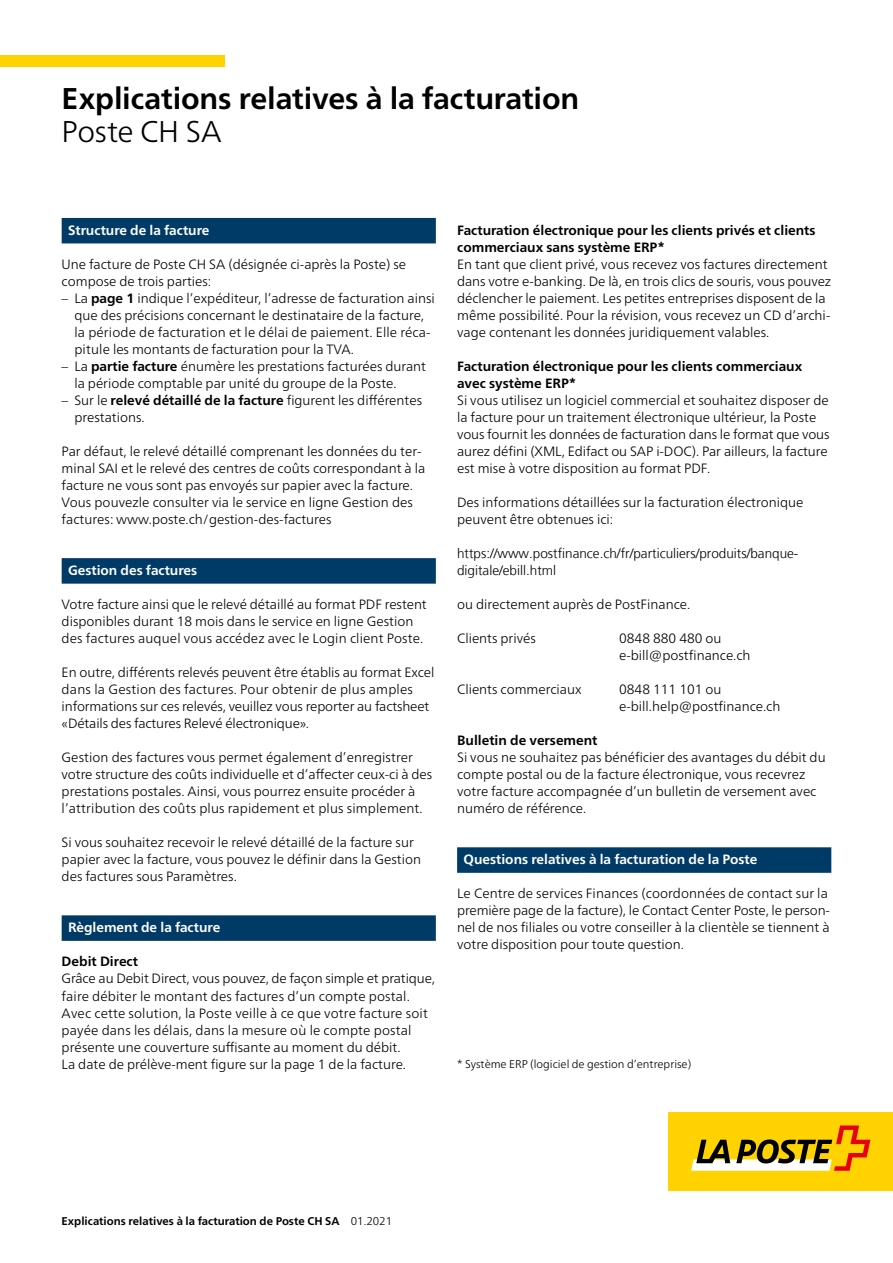
<style>
.page{position:relative;width:893px;height:1263px;background:#fff}
.page>*{position:absolute;margin:0;border:0;box-sizing:border-box;transform-origin:0 0}
.t1{font:700 30px "Frutiger Neue LT Pro";letter-spacing:-.005em;color:#000}
.t2{font:300 30px "Frutiger Neue LT Pro";letter-spacing:-.01em;color:#000}
.t3{font:300 13.5px/17px "Frutiger Neue LT Pro";color:#000}
.t4{font:700 13.5px/17.1px "Frutiger Neue LT Pro";color:#000}
.t5{font:700 13.5px "Frutiger Neue LT Pro";color:#fff}
.t6{font:300 13.5px/17px "Frutiger";color:#000}
.t7{font:700 11.25px "Frutiger Neue LT Pro";color:#000}
.t8{font:300 11.25px "Frutiger Neue LT Pro";color:#000}
.s1{font-weight:700}
.s2{font-weight:300}
</style>
<div class="page">
<div style="left:0;top:55px;width:224px;height:12px;background:#ffd200"></div>
<div style="left:62px;top:218px;width:374px;height:25px;background:#003b68"></div>
<div style="left:62px;top:558px;width:374px;height:26px;background:#003b68"></div>
<div style="left:457px;top:847px;width:374px;height:26px;background:#003b68"></div>
<div style="left:62px;top:915px;width:374px;height:26px;background:#003b68"></div>
<div style="left:669px;top:1113px;width:224px;height:77px;background:#ffd200"></div>
<svg style="left:691px;top:1125px;width:179px;height:46px"></svg>
<h1 class="t1" style="left:62px;top:81px;width:519px">Explications relatives à la facturation</h1>
<h2 class="t2" style="left:62px;top:114px;width:162px">Poste CH SA</h2>
<h2 class="t5" style="left:68px;top:222px;width:143px">Structure de la facture</h2>
<p class="t3" style="left:62px;top:256px;width:346px">Une facture de Poste CH SA (désignée ci-après la Poste) se compose de trois parties:</p>
<p class="t3" style="left:74px;top:290px;width:362px;text-indent:-13px">– La <span class="s1">page 1</span> indique l’expéditeur, l’adresse de facturation ainsi que des précisions concernant le destinataire de la facture, la période de facturation et le délai de paiement. Elle réca&shy;pitule les montants de facturation pour la TVA.</p>
<p class="t3" style="left:74px;top:358px;width:353px;text-indent:-13px">– La <span class="s1">partie facture</span> énumère les prestations facturées durant la période comptable par unité du groupe de la Poste.</p>
<p class="t3" style="left:74px;top:392px;width:349px;text-indent:-13px">– Sur le <span class="s1">relevé détaillé de la facture</span> figurent les différentes prestations.</p>
<p class="t3" style="left:62px;top:443px;width:365px">Par défaut, le relevé détaillé comprenant les données du ter&shy;minal SAI et le relevé des centres de coûts correspondant à la facture ne vous sont pas envoyés sur papier avec la facture.<br>Vous pouvezle consulter via le service en ligne Gestion des factures: www.poste.ch/gestion-des-factures</p>
<h2 class="t5" style="left:68px;top:562px;width:131px">Gestion des factures</h2>
<p class="t3" style="left:62px;top:596px;width:367px">Votre facture ainsi que le relevé détaillé au format PDF restent disponibles durant 18 mois dans le service en ligne Gestion des factures auquel vous accédez avec le Login client Poste.</p>
<p class="t3" style="left:62px;top:664px;width:374px">En outre, différents relevés peuvent être établis au format Excel dans la Gestion des factures. Pour obtenir de plus amples informations sur ces relevés, veuillez vous reporter au factsheet «Détails des factures Relevé électronique».</p>
<p class="t3" style="left:62px;top:749px;width:372px">Gestion des factures vous permet également d’enregistrer votre structure des coûts individuelle et d’affecter ceux-ci à des prestations postales. Ainsi, vous pourrez ensuite procéder à l’attribution des coûts plus rapidement et plus simplement.</p>
<p class="t3" style="left:62px;top:834px;width:361px">Si vous souhaitez recevoir le relevé détaillé de la facture sur papier avec la facture, vous pouvez le définir dans la Gestion des factures sous Paramètres.</p>
<h2 class="t5" style="left:68px;top:920px;width:154px">Règlement de la facture</h2>
<h3 class="t4" style="left:62px;top:953px;width:78px">Debit Direct</h3>
<p class="t3" style="left:62px;top:970px;width:375px">Grâce au Debit Direct, vous pouvez, de façon simple et pratique, faire débiter le montant des factures d’un compte postal.<br>Avec cette solution, la Poste veille à ce que votre facture soit payée dans les délais, dans la mesure où le compte postal présente une couverture suffisante au moment du débit.<br>La date de prélève-ment figure sur la page 1 de la facture.</p>
<h3 class="t4" style="left:457px;top:222px;width:360px">Facturation électronique pour les clients privés et clients commerciaux sans système ERP*</h3>
<p class="t3" style="left:457px;top:256px;width:376px">En tant que client privé, vous recevez vos factures directement dans votre e-banking. De là, en trois clics de souris, vous pouvez déclencher le paiement. Les petites entreprises disposent de la même possibilité. Pour la révision, vous recevez un CD d’archi&shy;vage contenant les données juridiquement valables.</p>
<h3 class="t4" style="left:457px;top:358px;width:347px">Facturation électronique pour les clients commerciaux avec système ERP*</h3>
<p class="t3" style="left:457px;top:392px;width:374px">Si vous utilisez un logiciel commercial et souhaitez disposer de la facture pour un traitement électronique ultérieur, la Poste vous fournit les données de facturation dans le format que vous aurez défini (XML, Edifact ou SAP i-DOC). Par ailleurs, la facture est mise à votre disposition au format PDF.</p>
<p class="t3" style="left:457px;top:494px;width:348px">Des informations détaillées sur la facturation électronique peuvent être obtenues ici:</p>
<p class="t6" style="left:457px;top:545px;width:343px">https://www.postfinance.ch/fr/particuliers/produits/banque&shy;digitale/ebill.html</p>
<p class="t3" style="left:457px;top:596px;width:235px">ou directement auprès de PostFinance.</p>
<p class="t3" style="left:457px;top:630px;width:80px">Clients privés</p>
<p class="t3" style="left:619px;top:630px;width:133px">0848 880 480 ou e-bill@postfinance.ch</p>
<p class="t3" style="left:457px;top:681px;width:126px">Clients commerciaux</p>
<p class="t3" style="left:619px;top:681px;width:163px">0848 111 101 ou e-bill.help@postfinance.ch</p>
<h3 class="t4" style="left:457px;top:732px;width:142px">Bulletin de versement</h3>
<p class="t3" style="left:457px;top:749px;width:370px">Si vous ne souhaitez pas bénéficier des avantages du débit du compte postal ou de la facture électronique, vous recevrez votre facture accompagnée d’un bulletin de versement avec numéro de référence.</p>
<h2 class="t5" style="left:463px;top:852px;width:295px">Questions relatives à la facturation de la Poste</h2>
<p class="t3" style="left:457px;top:885px;width:374px">Le Centre de services Finances (coordonnées de contact sur la première page de la facture), le Contact Center Poste, le person&shy;nel de nos filiales ou votre conseiller à la clientèle se tiennent à votre disposition pour toute question.</p>
<p class="t8" style="left:457px;top:1058px;width:236px">* Système ERP (logiciel de gestion d’entreprise)</p>
<p class="t7" style="left:62px;top:1214px;width:332px">Explications relatives à la facturation de Poste CH SA <span class="s2">01.2021</span></p>
</div>
